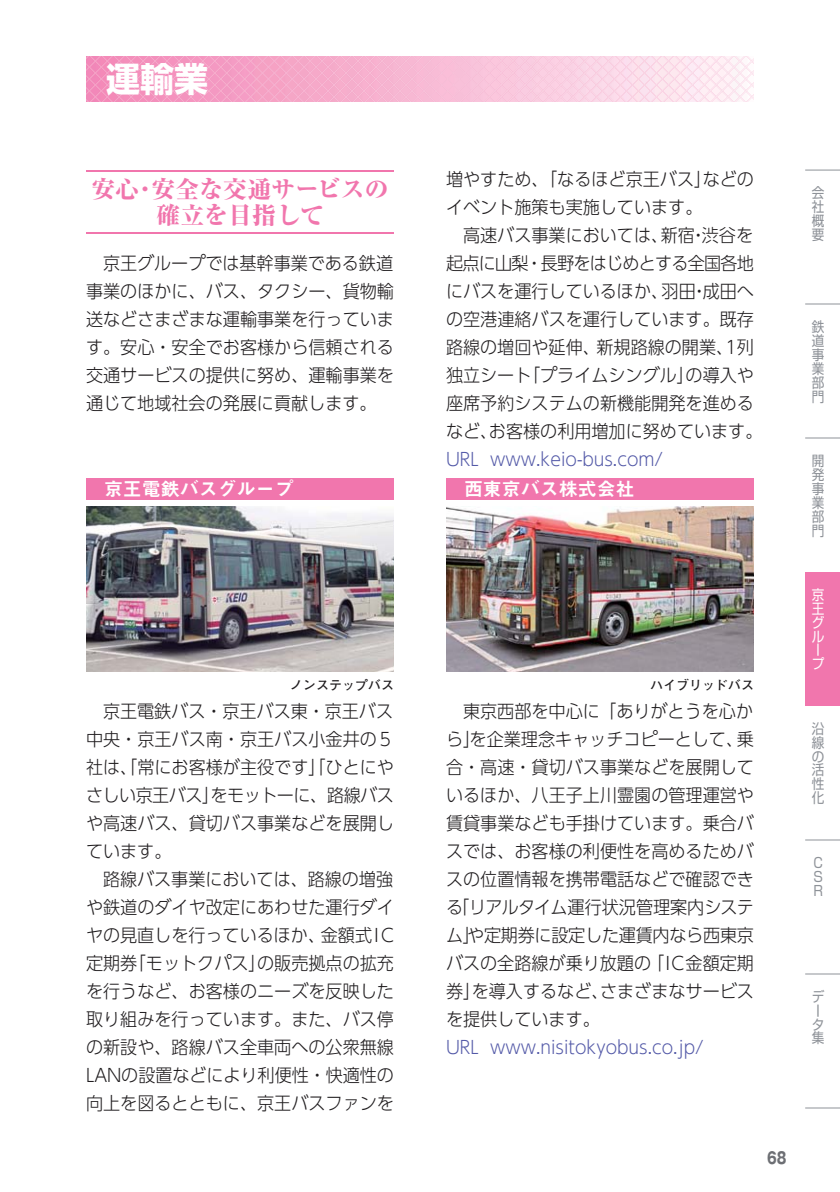
<style>
.page{position:relative;width:840px;height:1192px;background:#fff}
.page>*{position:absolute;margin:0;border:0;box-sizing:border-box;transform-origin:0 0}
.t1{font:34px "UD Shin Go Pr 6 N Bold 90 pv RKSJ H";color:#fff}
.t2{font:24px/26px "Ryumin Pr 6 N Heavy 90 pv RKSJ H";color:#f176ad;text-align:center}
.t3{font:19px "Midashi Go Pr 6 N MB31 90 pv RKSJ H";color:#fff}
.t4{font:18px/28px "UD Shin Go Pr 6 N Light 90 pv RKSJ H";color:#201d1f;text-align:justify;scale:.95 1}
.t5{font:18px "UD Shin Go Pr 6 N Light 90 pv RKSJ H";color:#545aa8;scale:.95 1}
.t6{font:16px "Gothic MB101 Pr 6 N Bold 90 pv RKSJ H";color:#6d6f74;scale:.8 1}
.t7{font:14px/14px "Shin Go Pr 6 Regular 90 pv RKSJ V 83 pv RKSJ H";color:#8e9298;text-align:justify;scale:.9 1}
.t8{font:14px/13.8px "Shin Go Pr 6 Regular 90 pv RKSJ V 83 pv RKSJ H";color:#fff;scale:.9 1}
.t9{font:13px "Futo Go B101 Pr 6 N Bold 90 pv RKSJ H";color:#201d1f}
</style>
<div class="page">
<svg style="left:86px;top:56px;width:668px;height:46px;background:#f7bbd5"></svg>
<div style="left:805px;top:572px;width:35px;height:134px;background:#f176ad"></div>
<hr style="left:805px;top:974px;width:35px;height:1px;background:#8e9298">
<hr style="left:805px;top:840px;width:35px;height:1px;background:#8e9298">
<hr style="left:805px;top:304px;width:35px;height:1px;background:#8e9298">
<hr style="left:805px;top:170px;width:35px;height:1px;background:#8e9298">
<hr style="left:805px;top:438px;width:35px;height:1px;background:#8e9298">
<hr style="left:805px;top:1108px;width:35px;height:1px;background:#8e9298">
<hr style="left:86px;top:170px;width:308px;height:2px;background:#f176ad">
<hr style="left:86px;top:232px;width:308px;height:2px;background:#f176ad">
<img style="left:86px;top:506px;width:308px;height:166px">
<div style="left:86px;top:478px;width:308px;height:22px;background:#f176ad"></div>
<img style="left:446px;top:506px;width:308px;height:166px">
<div style="left:446px;top:478px;width:308px;height:22px;background:#f176ad"></div>
<h1 class="t1" style="left:106px;top:66px;width:103px">運輸業</h1>
<h2 class="t2" style="left:91px;top:179px;width:299px">安心・安全な交通サービスの確立を目指して</h2>
<p class="t4" style="left:86px;top:252px;width:326px;text-indent:17px">京王グループでは基幹事業である鉄道事業のほかに、バス、タクシー、貨物輸送などさまざまな運輸事業を行っています。安心・安全でお客様から信頼される交通サービスの提供に努め、運輸事業を通じて地域社会の発展に貢献します。</p>
<p class="t3" style="left:104px;top:482px;width:191px">京王電鉄バスグループ</p>
<p class="t9" style="left:290px;top:681px;width:105px">ノンステップバス</p>
<p class="t4" style="left:86px;top:700px;width:326px;text-indent:17px">京王電鉄バス・京王バス東・京王バス中央・京王バス南・京王バス小金井の５社は、「常にお客様が主役です」「ひとにやさしい京王バス」をモットーに、路線バスや高速バス、貸切バス事業などを展開しています。</p>
<p class="t4" style="left:86px;top:868px;width:326px;text-indent:17px">路線バス事業においては、路線の増強や鉄道のダイヤ改定にあわせた運行ダイヤの見直しを行っているほか、金額式IC定期券「モットクパス」の販売拠点の拡充を行うなど、お客様のニーズを反映した取り組みを行っています。また、バス停の新設や、路線バス全車両への公衆無線LANの設置などにより利便性・快適性の向上を図るとともに、京王バスファンを</p>
<p class="t4" style="left:446px;top:168px;width:326px">増やすため、「なるほど京王バス」などのイベント施策も実施しています。</p>
<p class="t4" style="left:446px;top:224px;width:335px;text-align:center">高速バス事業においては、新宿・渋谷を<br>起点に山梨・長野をはじめとする全国各地にバスを運行しているほか、羽田・成田への空港連絡バスを運行しています。既存路線の増回や延伸、新規路線の開業、1列独立シート「プライムシングル」の導入や座席予約システムの新機能開発を進めるなど、お客様の利用増加に努めています。</p>
<p class="t5" style="left:446px;top:452px;width:230px">URL www.keio-bus.com/</p>
<p class="t3" style="left:464px;top:482px;width:172px">西東京バス株式会社</p>
<p class="t9" style="left:650px;top:681px;width:105px">ハイブリッドバス</p>
<p class="t4" style="left:446px;top:700px;width:326px;text-indent:17px">東京西部を中心に「ありがとうを心から」を企業理念キャッチコピーとして、乗合・高速・貸切バス事業などを展開しているほか、八王子上川霊園の管理運営や賃貸事業なども手掛けています。乗合バスでは、お客様の利便性を高めるためバスの位置情報を携帯電話などで確認できる「リアルタイム運行状況管理案内システム」や定期券に設定した運賃内なら西東京バスの全路線が乗り放題の「IC金額定期券」を導入するなど、さまざまなサービスを提供しています。</p>
<p class="t5" style="left:446px;top:1040px;width:273px">URL www.nisitokyobus.co.jp/</p>
<p class="t7" style="left:812px;top:188px;width:15px">会社概要</p>
<p class="t7" style="left:812px;top:322px;width:15px">鉄道事業部門</p>
<p class="t7" style="left:812px;top:456px;width:15px">開発事業部門</p>
<p class="t8" style="left:812px;top:590px;width:15px">京王グループ</p>
<p class="t7" style="left:812px;top:724px;width:15px">沿線の活性化</p>
<p class="t7" style="left:814px;top:858px;width:12px">C S R</p>
<p class="t7" style="left:812px;top:992px;width:15px;text-align:left">データ集</p>
<p class="t6" style="left:767px;top:1152px;width:26px">68</p>
</div>
